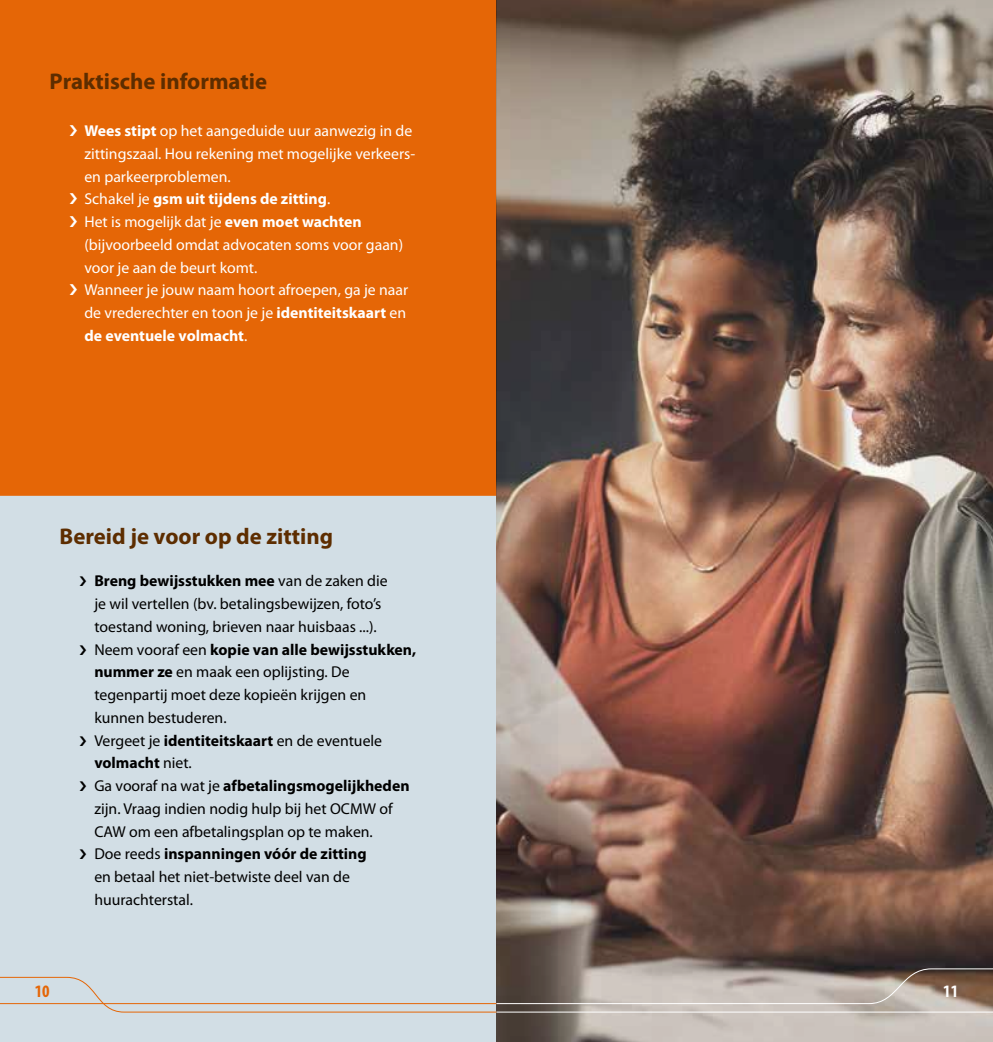
<style>
.page{position:relative;width:993px;height:1042px;background:#fff}
.page>*{position:absolute;margin:0;border:0;box-sizing:border-box;transform-origin:0 0}
.t1{font:700 22.75px "Myriad Pro";color:#5d2d00}
.t2{font:700 condensed 17.5px "Myriad Pro";color:#e56606}
.t3{font:700 condensed 17.5px "Myriad Pro";color:#fff}
.t4{font:15.75px/22.8px "Myriad Pro";color:#000}
.t5{font:15.75px/22.8px "Myriad Pro";color:#fff}
.s1{font-weight:700}
</style>
<div class="page">
<div style="left:0;top:0;width:496px;height:1042px;background:#e56606"></div>
<div style="left:0;top:496px;width:496px;height:546px;background:#d2dee5"></div>
<img style="left:496px;top:0;width:496px;height:1042px">
<svg style="left:0;top:968px;width:992px;height:45px;background:#bebbb8"></svg>
<svg style="left:80px;top:576px;width:6px;height:10px"></svg>
<svg style="left:80px;top:645px;width:6px;height:10px"></svg>
<svg style="left:80px;top:736px;width:6px;height:10px"></svg>
<svg style="left:80px;top:781px;width:6px;height:10px"></svg>
<svg style="left:80px;top:849px;width:6px;height:10px"></svg>
<h1 class="t1" style="left:50px;top:67px;width:219px">Praktische informatie</h1>
<p class="t5" style="left:84px;top:119px;width:332px"><span class="s1">Wees stipt</span> op het aangeduide uur aanwezig in de zittingszaal. Hou rekening met mogelijke verkeers&shy;en parkeerproblemen.<br>Schakel je <span class="s1">gsm uit tijdens de zitting</span>.<br>Het is mogelijk dat je <span class="s1">even moet wachten </span>(bijvoorbeeld omdat advocaten soms voor gaan) voor je aan de beurt komt.<br>Wanneer je jouw naam hoort afroepen, ga je naar de vrederechter en toon je je <span class="s1">identiteitskaart</span> en <span class="s1">de eventuele volmacht</span>.</p>
<h1 class="t1" style="left:60px;top:522px;width:275px">Bereid je voor op de zitting</h1>
<p class="t4" style="left:94px;top:569px;width:323px"><span class="s1">Breng bewijsstukken mee</span> van de zaken die<br>je wil vertellen (bv. betalingsbewijzen, foto’s toestand woning, brieven naar huisbaas ...).<br>Neem vooraf een <span class="s1">kopie van alle bewijsstukken, nummer ze</span> en maak een oplijsting. De tegenpartij moet deze kopieën krijgen en kunnen bestuderen.<br>Vergeet je <span class="s1">identiteitskaart</span> en de eventuele <span class="s1">volmacht</span> niet.<br>Ga vooraf na wat je <span class="s1">afbetalingsmogelijkheden </span>zijn. Vraag indien nodig hulp bij het OCMW of CAW om een afbetalingsplan op te maken.<br>Doe reeds <span class="s1">inspanningen vóór de zitting<br></span>en betaal het niet-betwiste deel van de huurachterstal.</p>
<p class="t2" style="left:35px;top:980px;width:16px">10</p>
<p class="t3" style="left:942px;top:980px;width:16px">11</p>
</div>
